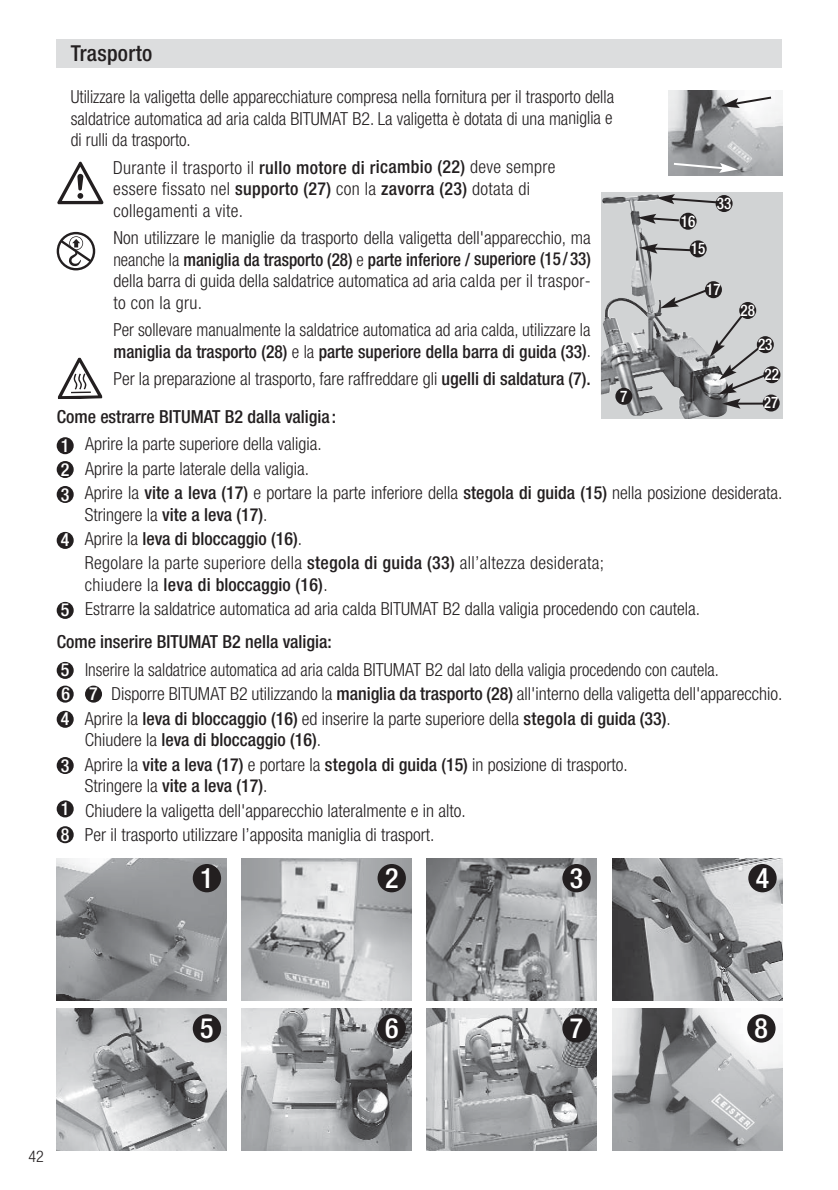
<style>
.page{position:relative;width:838px;height:1190px;background:#fff}
.page>*{position:absolute;margin:0;border:0;box-sizing:border-box;transform-origin:0 0}
.t1{font:500 condensed 28px "Helvetica Neue";color:#fff}
.t2{font:500 condensed 22px "Helvetica Neue";letter-spacing:.015em;color:#231f20}
.t3{font:300 condensed 18px/24.4px "Helvetica Neue";color:#231f20}
.t4{font:300 condensed 18px/24.4px "Helvetica Neue";letter-spacing:.02em;color:#231f20}
.t5{font:300 condensed 18px "Helvetica Neue";color:#231f20;scale:.95 1}
.t6{font:500 condensed 18px "Helvetica Neue";color:#231f20}
.t7{font:500 condensed 18px/24.4px "Helvetica Neue";color:#fff;text-align:justify}
.t8{font:500 condensed 16px/30px "Helvetica Neue";color:#fff;text-align:center;scale:.95 1}
.t9{font:300 condensed 16px "Helvetica Neue";color:#231f20}
.s1{font-weight:500}
</style>
<div class="page">
<div style="left:57px;top:437px;width:17px;height:17px;background:#231f20;border-radius:50%"></div>
<div style="left:57px;top:461px;width:17px;height:17px;background:#231f20;border-radius:50%"></div>
<div style="left:57px;top:486px;width:17px;height:17px;background:#231f20;border-radius:50%"></div>
<div style="left:57px;top:532px;width:17px;height:17px;background:#231f20;border-radius:50%"></div>
<div style="left:57px;top:602px;width:17px;height:17px;background:#231f20;border-radius:50%"></div>
<div style="left:57px;top:662px;width:17px;height:17px;background:#231f20;border-radius:50%"></div>
<div style="left:57px;top:711px;width:17px;height:17px;background:#231f20;border-radius:50%"></div>
<div style="left:57px;top:757px;width:17px;height:17px;background:#231f20;border-radius:50%"></div>
<div style="left:57px;top:39px;width:725px;height:28px;background:#dcddde"></div>
<img style="left:57px;top:858px;width:170px;height:142px">
<img style="left:242px;top:858px;width:170px;height:142px">
<img style="left:426px;top:858px;width:170px;height:142px">
<img style="left:612px;top:858px;width:170px;height:142px">
<img style="left:57px;top:1009px;width:170px;height:141px">
<img style="left:612px;top:1009px;width:170px;height:141px">
<div style="left:193px;top:864px;width:28px;height:28px;background:#231f20;border-radius:50%"></div>
<div style="left:378px;top:864px;width:28px;height:28px;background:#231f20;border-radius:50%"></div>
<div style="left:562px;top:864px;width:29px;height:28px;background:#231f20;border-radius:50%"></div>
<div style="left:748px;top:864px;width:29px;height:28px;background:#231f20;border-radius:50%"></div>
<div style="left:193px;top:1014px;width:28px;height:29px;background:#231f20;border-radius:50%"></div>
<div style="left:747px;top:1014px;width:29px;height:29px;background:#231f20;border-radius:50%"></div>
<div style="left:57px;top:800px;width:17px;height:17px;background:#231f20;border-radius:50%"></div>
<div style="left:57px;top:826px;width:17px;height:17px;background:#231f20;border-radius:50%"></div>
<img style="left:669px;top:90px;width:113px;height:85px">
<svg style="left:721px;top:95px;width:52px;height:13px"></svg>
<svg style="left:672px;top:162px;width:66px;height:11px"></svg>
<svg style="left:57px;top:357px;width:46px;height:42px"></svg>
<svg style="left:57px;top:232px;width:38px;height:38px"></svg>
<svg style="left:57px;top:162px;width:46px;height:42px"></svg>
<img style="left:242px;top:1009px;width:170px;height:141px">
<img style="left:426px;top:1009px;width:170px;height:141px">
<div style="left:378px;top:1014px;width:28px;height:29px;background:#231f20;border-radius:50%"></div>
<div style="left:562px;top:1014px;width:29px;height:29px;background:#231f20;border-radius:50%"></div>
<div style="left:57px;top:686px;width:17px;height:17px;background:#231f20;border-radius:50%"></div>
<div style="left:85px;top:686px;width:17px;height:17px;background:#231f20;border-radius:50%"></div>
<div style="left:601px;top:192px;width:181px;height:227px;background:#d1d3d4"></div>
<img style="left:601px;top:296px;width:126px;height:123px">
<svg style="left:656px;top:194px;width:62px;height:10px"></svg>
<div style="left:716px;top:195px;width:17px;height:17px;background:#231f20;border-radius:50%"></div>
<svg style="left:639px;top:244px;width:53px;height:10px"></svg>
<div style="left:690px;top:240px;width:17px;height:17px;background:#231f20;border-radius:50%"></div>
<svg style="left:638px;top:214px;width:43px;height:10px"></svg>
<div style="left:680px;top:213px;width:17px;height:17px;background:#231f20;border-radius:50%"></div>
<div style="left:757px;top:336px;width:17px;height:17px;background:#231f20;border-radius:50%"></div>
<div style="left:763px;top:366px;width:17px;height:17px;background:#231f20;border-radius:50%"></div>
<div style="left:763px;top:395px;width:17px;height:17px;background:#231f20;border-radius:50%"></div>
<div style="left:615px;top:388px;width:17px;height:17px;background:#231f20;border-radius:50%"></div>
<div style="left:705px;top:281px;width:17px;height:17px;background:#231f20;border-radius:50%"></div>
<svg style="left:660px;top:288px;width:108px;height:121px"></svg>
<p class="t2" style="left:71px;top:46px;width:83px">Trasporto</p>
<p class="t3" style="left:71px;top:87px;width:545px;line-height:21.6px;text-align:justify">Utilizzare la valigetta delle apparecchiature compresa nella fornitura per il trasporto della saldatrice automatica ad aria calda BITUMAT B2. La valigetta è dotata di una maniglia e di rulli da trasporto.</p>
<p class="t4" style="left:113px;top:158px;width:444px;line-height:21.6px">Durante il trasporto il <span class="s1">rullo motore di ricambio (22)</span> deve sempre essere fissato nel <span class="s1">supporto (27)</span> con la <span class="s1">zavorra (23)</span> dotata di collegamenti a vite.</p>
<p class="t3" style="left:113px;top:228px;width:479px;line-height:21.6px;text-align:justify">Non utilizzare le maniglie da trasporto della valigetta dell'apparecchio, ma neanche la <span class="s1">maniglia da trasporto (28)</span> e <span class="s1">parte inferiore / superiore (15 / 33) </span>della barra di guida della saldatrice automatica ad aria calda per il traspor&shy;to con la gru.</p>
<p class="t3" style="left:113px;top:320px;width:479px;line-height:21.6px">Per sollevare manualmente la saldatrice automatica ad aria calda, utilizzare la <span class="s1">maniglia da trasporto (28)</span> e la <span class="s1">parte superiore della barra di guida (33)</span>.</p>
<p class="t3" style="left:113px;top:368px;width:479px">Per la preparazione al trasporto, fare raffreddare gli <span class="s1">ugelli di saldatura (7).</span></p>
<p class="t8" style="left:717px;top:190px;width:17px">33</p>
<p class="t8" style="left:681px;top:207px;width:17px">16</p>
<p class="t8" style="left:691px;top:235px;width:17px">15</p>
<p class="t8" style="left:706px;top:276px;width:17px">17</p>
<p class="t8" style="left:740px;top:297px;width:17px">28</p>
<p class="t8" style="left:758px;top:331px;width:24px">23<br>22</p>
<p class="t8" style="left:764px;top:389px;width:17px">27</p>
<p class="t8" style="left:620px;top:382px;width:9px">7</p>
<p class="t6" style="left:57px;top:410px;width:281px">Come estrarre BITUMAT B2 dalla valigia :</p>
<p class="t3" style="left:85px;top:433px;width:699px">Aprire la parte superiore della valigia.<br>Aprire la parte laterale della valigia.<br>Aprire la <span class="s1">vite a leva (17)</span> e portare la parte inferiore della <span class="s1">stegola di guida (15)</span> nella posizione desiderata.</p>
<p class="t4" style="left:85px;top:504px;width:521px">Stringere la <span class="s1">vite a leva (17)</span>.<br>Aprire la <span class="s1">leva di bloccaggio (16)</span>.<br>Regolare la parte superiore della <span class="s1">stegola di guida (33)</span> all’altezza desiderata;</p>
<p class="t3" style="left:85px;top:574px;width:617px">chiudere la <span class="s1">leva di bloccaggio (16)</span>.<br>Estrarre la saldatrice automatica ad aria calda BITUMAT B2 dalla valigia procedendo con cautela.</p>
<p class="t6" style="left:57px;top:636px;width:277px">Come inserire BITUMAT B2 nella valigia:</p>
<p class="t5" style="left:85px;top:663px;width:669px">Inserire la saldatrice automatica ad aria calda BITUMAT B2 dal lato della valigia procedendo con cautela.</p>
<p class="t3" style="left:112px;top:683px;width:672px">Disporre BITUMAT B2 utilizzando la <span class="s1">maniglia da trasporto (28)</span> all'interno della valigetta dell'apparecchio.</p>
<p class="t3" style="left:85px;top:707px;width:588px">Aprire la <span class="s1">leva di bloccaggio (16)</span> ed inserire la parte superiore della <span class="s1">stegola di guida (33)</span>.</p>
<p class="t3" style="left:85px;top:729px;width:544px">Chiudere la <span class="s1">leva di bloccaggio (16)</span>.<br>Aprire la <span class="s1">vite a leva (17)</span> e portare la <span class="s1">stegola di guida (15)</span> in posizione di trasporto.</p>
<p class="t3" style="left:85px;top:775px;width:382px">Stringere la <span class="s1">vite a leva (17)</span>.<br>Chiudere la valigetta dell'apparecchio lateralmente e in alto.<br>Per il trasporto utilizzare l’apposita maniglia di trasport.</p>
<p class="t7" style="left:61px;top:435px;width:10px">1<br>2<br>3</p>
<p class="t7" style="left:61px;top:529px;width:10px">4</p>
<p class="t7" style="left:61px;top:599px;width:10px">5</p>
<p class="t7" style="left:61px;top:659px;width:10px">5</p>
<p class="t7" style="left:61px;top:708px;width:10px">4</p>
<p class="t7" style="left:61px;top:755px;width:10px">3</p>
<p class="t7" style="left:62px;top:683px;width:38px">6 7</p>
<p class="t7" style="left:61px;top:797px;width:10px;line-height:25.8px">1<br>8</p>
<h1 class="t1" style="left:200px;top:868px;width:15px">1</h1>
<h1 class="t1" style="left:385px;top:868px;width:15px">2</h1>
<h1 class="t1" style="left:570px;top:868px;width:15px">3</h1>
<h1 class="t1" style="left:756px;top:868px;width:15px">4</h1>
<p class="t9" style="left:28px;top:1150px;width:17px">42</p>
<h1 class="t1" style="left:200px;top:1018px;width:15px">5</h1>
<h1 class="t1" style="left:755px;top:1018px;width:15px">8</h1>
<h1 class="t1" style="left:385px;top:1018px;width:15px">6</h1>
<h1 class="t1" style="left:570px;top:1018px;width:15px">7</h1>
</div>
